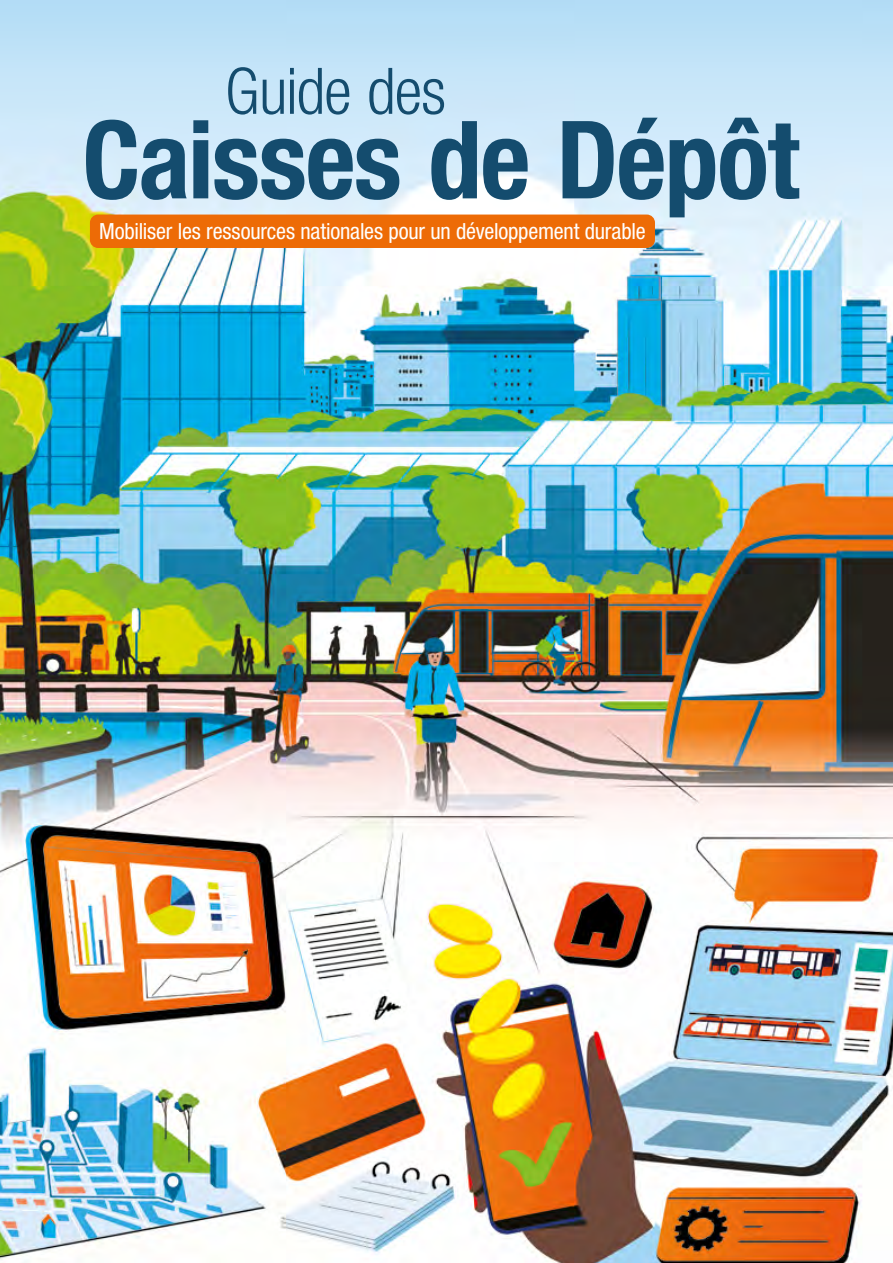
<style>
.page{position:relative;width:893px;height:1263px;background:#fff}
.page>*{position:absolute;margin:0;border:0;box-sizing:border-box;transform-origin:0 0}
.t1{font:700 condensed 108.15px "Helvetica Neue LT Pro";letter-spacing:-.015em;color:#144c6e}
.t2{font:300 condensed 64.2px "Helvetica Neue LT Pro";letter-spacing:-.015em;color:#144c6e}
.t3{font:condensed 22.35px "Helvetica Neue LT Pro";letter-spacing:-.01em;color:#fff}
</style>
<div class="page">
<img style="left:0;top:0;width:893px;height:1263px">
<div style="left:90px;top:215px;width:565px;height:33px;background:#ed6b06;border-radius:8px"></div>
<p class="t2" style="left:225px;top:54px;width:223px">Guide des</p>
<p class="t1" style="left:82px;top:95px;width:719px">Caisses de Dépôt</p>
<p class="t3" style="left:99px;top:218px;width:548px">Mobiliser les ressources nationales pour un développement durable</p>
</div>
